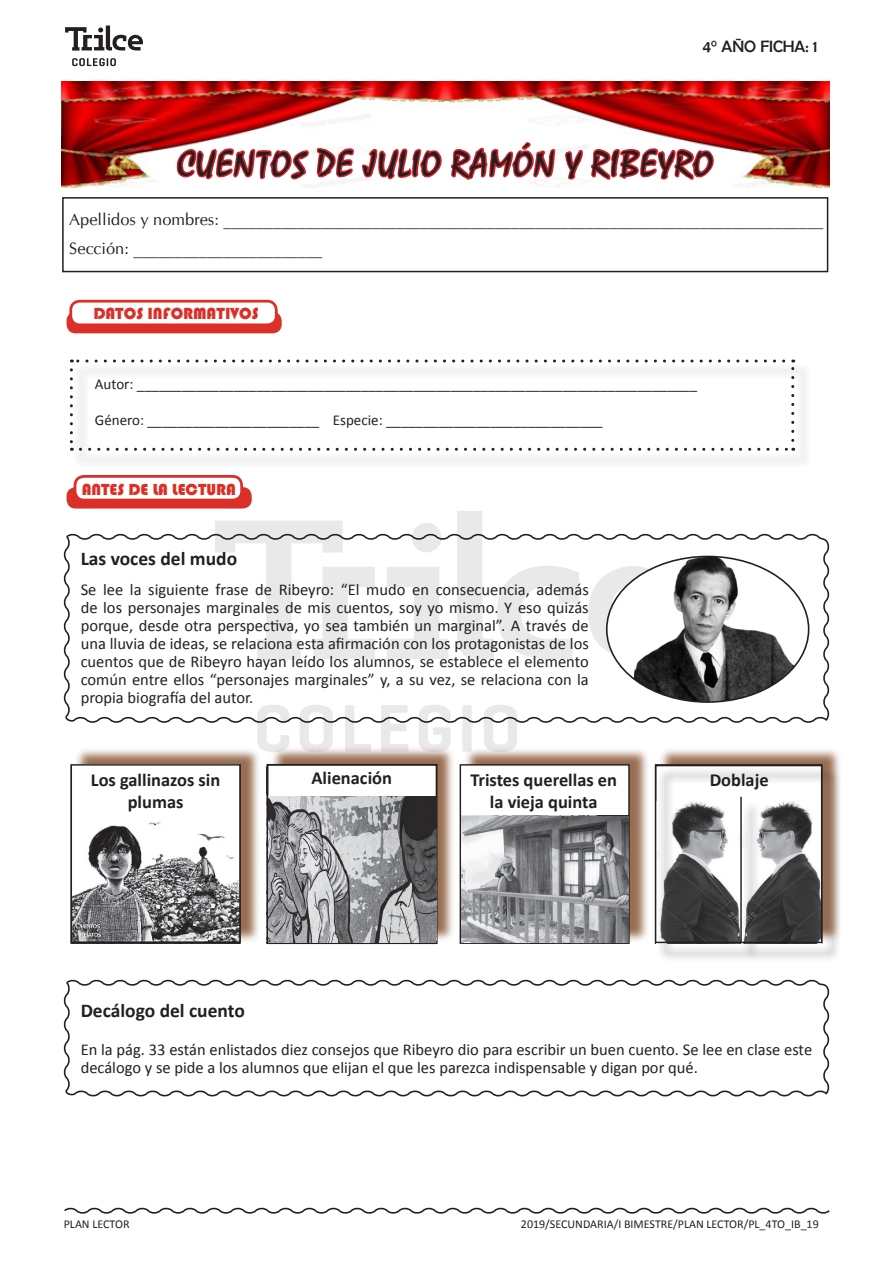
<style>
.page{position:relative;width:893px;height:1263px;background:#fff}
.page>*{position:absolute;margin:0;border:0;box-sizing:border-box;transform-origin:0 0}
.t1{font:36px "Aeolus";color:#231f20}
.t2{font:700 19.5px "Calibri";color:#231f20}
.t3{font:700 18.45px/22px "Calibri";color:#231f20;text-align:center}
.t4{font:16.65px "Bauhaus 93";color:#db3028}
.t5{font:16.5px/18px "Calibri";color:#231f20;text-align:justify}
.t6{font:16.5px "CG Omega";color:#231f20}
.t7{font:16.5px "Bauhaus 93";color:#db3028}
.t8{font:16.5px "Berlin Sans FB";color:#231f20}
.t9{font:15px "Calibri";color:#231f20}
.t10{font:12px "Calibri";color:#231f20}
</style>
<div class="page">
<svg style="left:64px;top:1207px;width:766px;height:7px"></svg>
<svg style="left:65px;top:26px;width:78px;height:40px"></svg>
<svg style="left:215px;top:511px;width:302px;height:241px"></svg>
<img style="left:61px;top:82px;width:769px;height:106px">
<svg style="left:175px;top:84px;width:382px;height:189px"></svg>
<svg style="left:563px;top:127px;width:153px;height:61px"></svg>
<div style="left:62px;top:197px;width:766px;height:75px;border:2px solid #231f20"></div>
<div style="left:65px;top:311px;width:218px;height:24px;background:#db3028;border-radius:10px"></div>
<div style="left:64px;top:309px;width:220px;height:27px;border:3px solid #fff;border-radius:10px"></div>
<div style="left:71px;top:301px;width:205px;height:24px;background:#fff;border-radius:9px"></div>
<div style="left:69px;top:300px;width:209px;height:26px;border:3px solid #db3028;border-radius:9px"></div>
<div style="left:73px;top:362px;width:739px;height:107px;background:#231f20;opacity:.75"></div>
<svg style="left:70px;top:370px;width:3px;height:81px"></svg>
<svg style="left:80px;top:448px;width:714px;height:3px"></svg>
<svg style="left:791px;top:359px;width:3px;height:81px"></svg>
<svg style="left:71px;top:359px;width:713px;height:3px"></svg>
<div style="left:65px;top:486px;width:188px;height:24px;background:#db3028;border-radius:10px"></div>
<div style="left:64px;top:484px;width:191px;height:27px;border:3px solid #fff;border-radius:10px"></div>
<div style="left:75px;top:476px;width:167px;height:24px;background:#fff;border-radius:9px"></div>
<div style="left:74px;top:475px;width:169px;height:26px;border:3px solid #db3028;border-radius:9px"></div>
<svg style="left:63px;top:532px;width:767px;height:193px"></svg>
<div style="left:658px;top:747px;width:185px;height:196px;background:#763d18;opacity:.75"></div>
<div style="left:463px;top:747px;width:187px;height:196px;background:#763d18;opacity:.75"></div>
<div style="left:460px;top:765px;width:169px;height:178px;background:#fff"></div>
<div style="left:460px;top:764px;width:170px;height:180px;border:1px solid #231f20"></div>
<div style="left:74px;top:747px;width:187px;height:196px;background:#763d18;opacity:.75"></div>
<div style="left:657px;top:767px;width:184px;height:195px;background:#231f20;opacity:.75"></div>
<div style="left:655px;top:765px;width:167px;height:178px;border:1px solid #231f20"></div>
<img style="left:461px;top:816px;width:167px;height:126px">
<img style="left:73px;top:766px;width:166px;height:175px">
<div style="left:71px;top:764px;width:170px;height:179px;border:1px solid #231f20"></div>
<div style="left:270px;top:746px;width:185px;height:196px;background:#763d18;opacity:.75"></div>
<div style="left:268px;top:765px;width:169px;height:178px;background:#fff"></div>
<div style="left:267px;top:764px;width:170px;height:180px;border:2px solid #231f20"></div>
<img style="left:269px;top:797px;width:167px;height:146px">
<svg style="left:63px;top:979px;width:767px;height:118px"></svg>
<p class="t8" style="left:703px;top:37px;width:116px">4° AÑO FICHA: 1</p>
<p class="t1" style="left:177px;top:143px;width:538px">CUENTOS DE JULIO RAMÓN Y RIBEYRO</p>
<p class="t6" style="left:69px;top:209px;width:756px">Apellidos y nombres: _________________________________________________________________________</p>
<p class="t6" style="left:69px;top:238px;width:255px">Sección: _______________________</p>
<p class="t4" style="left:93px;top:304px;width:167px">DATOS INFORMATIVOS</p>
<p class="t9" style="left:95px;top:374px;width:604px">Autor: ___________________________________________________________________________</p>
<p class="t9" style="left:95px;top:410px;width:509px">Género: _______________________ Especie: _____________________________</p>
<p class="t7" style="left:82px;top:480px;width:156px">ANTES DE LA LECTURA</p>
<p class="t2" style="left:81px;top:546px;width:158px">Las voces del mudo</p>
<p class="t5" style="left:81px;top:581px;width:510px">Se lee la siguiente frase de Ribeyro: “El mudo en consecuencia, además de los personajes marginales de mis cuentos, soy yo mismo. Y eso quizás porque, desde otra perspectiva, yo sea también un marginal”. A través de una lluvia de ideas, se relaciona esta afirmación con los protagonistas de los cuentos que de Ribeyro hayan leído los alumnos, se establece el elemento común entre ellos “personajes marginales” y, a su vez, se relaciona con la propia biografía del autor.</p>
<p class="t3" style="left:91px;top:769px;width:131px">Los gallinazos sin</p>
<p class="t3" style="left:311px;top:767px;width:82px">Alienación</p>
<p class="t3" style="left:710px;top:769px;width:60px">Doblaje</p>
<p class="t3" style="left:128px;top:791px;width:57px">plumas</p>
<p class="t3" style="left:470px;top:769px;width:148px">Tristes querellas en la vieja quinta</p>
<p class="t2" style="left:81px;top:998px;width:166px">Decálogo del cuento</p>
<p class="t5" style="left:81px;top:1040px;width:733px">En la pág. 33 están enlistados diez consejos que Ribeyro dio para escribir un buen cuento. Se lee en clase este decálogo y se pide a los alumnos que elijan el que les parezca indispensable y digan por qué.</p>
<p class="t10" style="left:64px;top:1216px;width:67px">PLAN LECTOR</p>
<p class="t10" style="left:521px;top:1216px;width:299px">2019/SECUNDARIA/I BIMESTRE/PLAN LECTOR/PL_4TO_IB_19</p>
</div>
